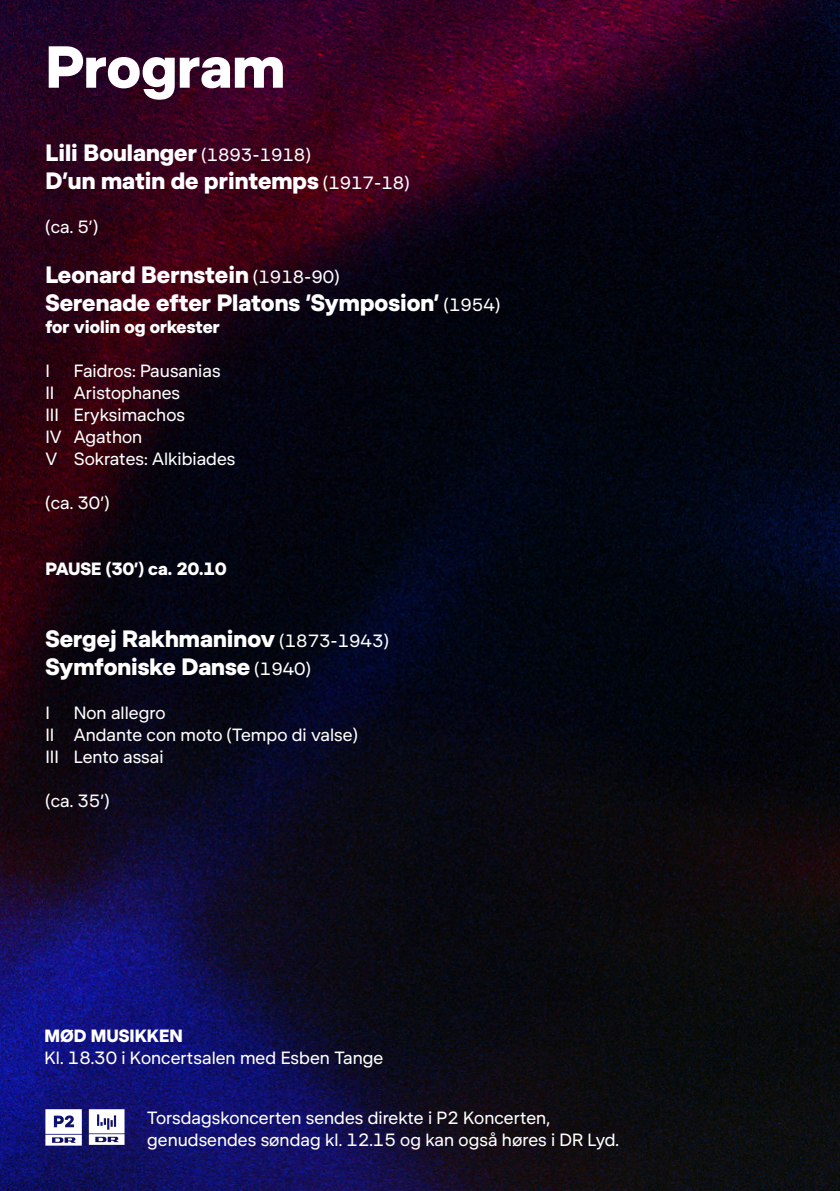
<style>
.page{position:relative;width:840px;height:1191px;background:#fff}
.page>*{position:absolute;margin:0;border:0;box-sizing:border-box;transform-origin:0 0}
.t1{font:700 60px "DR Publik";letter-spacing:-.005em;color:#fff}
.t2{font:700 24px/28px "DR Publik";color:#fff}
.t3{font:18px/22px "DR Publik";color:#fff}
.t4{font:700 18px "DR Publik";color:#fff}
.s1{font-weight:400;font-size:18px}
</style>
<div class="page">
<img style="left:0;top:0;width:839px;height:1191px">
<svg style="left:45px;top:1109px;width:37px;height:36px"></svg>
<svg style="left:89px;top:1109px;width:35px;height:35px"></svg>
<h1 class="t1" style="left:45px;top:30px;width:241px">Program</h1>
<h2 class="t2" style="left:45px;top:139px;width:365px">Lili Boulanger <span class="s1">(1893-1918)<br></span>D’un matin de printemps <span class="s1">(1917-18)</span></h2>
<p class="t3" style="left:45px;top:216px;width:54px">(ca. 5’)</p>
<h2 class="t2" style="left:45px;top:261px;width:456px">Leonard Bernstein <span class="s1">(1918-90)<br></span>Serenade efter Platons ’Symposion’ <span class="s1">(1954)</span></h2>
<p class="t4" style="left:45px;top:316px;width:176px">for violin og orkester</p>
<p class="t3" style="left:45px;top:360px;width:6px">I</p>
<p class="t3" style="left:45px;top:360px;width:191px;text-indent:28px">Faidros: Pausanias<br>II Aristophanes<br>III Eryksimachos<br>IV Agathon<br>V Sokrates: Alkibiades</p>
<p class="t3" style="left:45px;top:491px;width:65px">(ca. 30’)</p>
<p class="t4" style="left:45px;top:558px;width:182px">PAUSE (30’) ca. 20.10</p>
<h2 class="t2" style="left:45px;top:625px;width:344px">Sergej Rakhmaninov <span class="s1">(1873-1943)<br></span>Symfoniske Danse <span class="s1">(1940)</span></h2>
<p class="t3" style="left:45px;top:702px;width:6px">I</p>
<p class="t3" style="left:45px;top:702px;width:314px;text-indent:28px">Non allegro<br>II Andante con moto (Tempo di valse)<br>III Lento assai</p>
<p class="t3" style="left:45px;top:790px;width:65px">(ca. 35’)</p>
<p class="t4" style="left:44px;top:1024px;width:140px">MØD MUSIKKEN</p>
<p class="t3" style="left:44px;top:1046px;width:340px">Kl. 18.30 i Koncertsalen med Esben Tange</p>
<p class="t3" style="left:147px;top:1106px;width:473px">Torsdagskoncerten sendes direkte i P2 Koncerten, genudsendes søndag kl. 12.15 og kan også høres i DR Lyd.</p>
</div>
